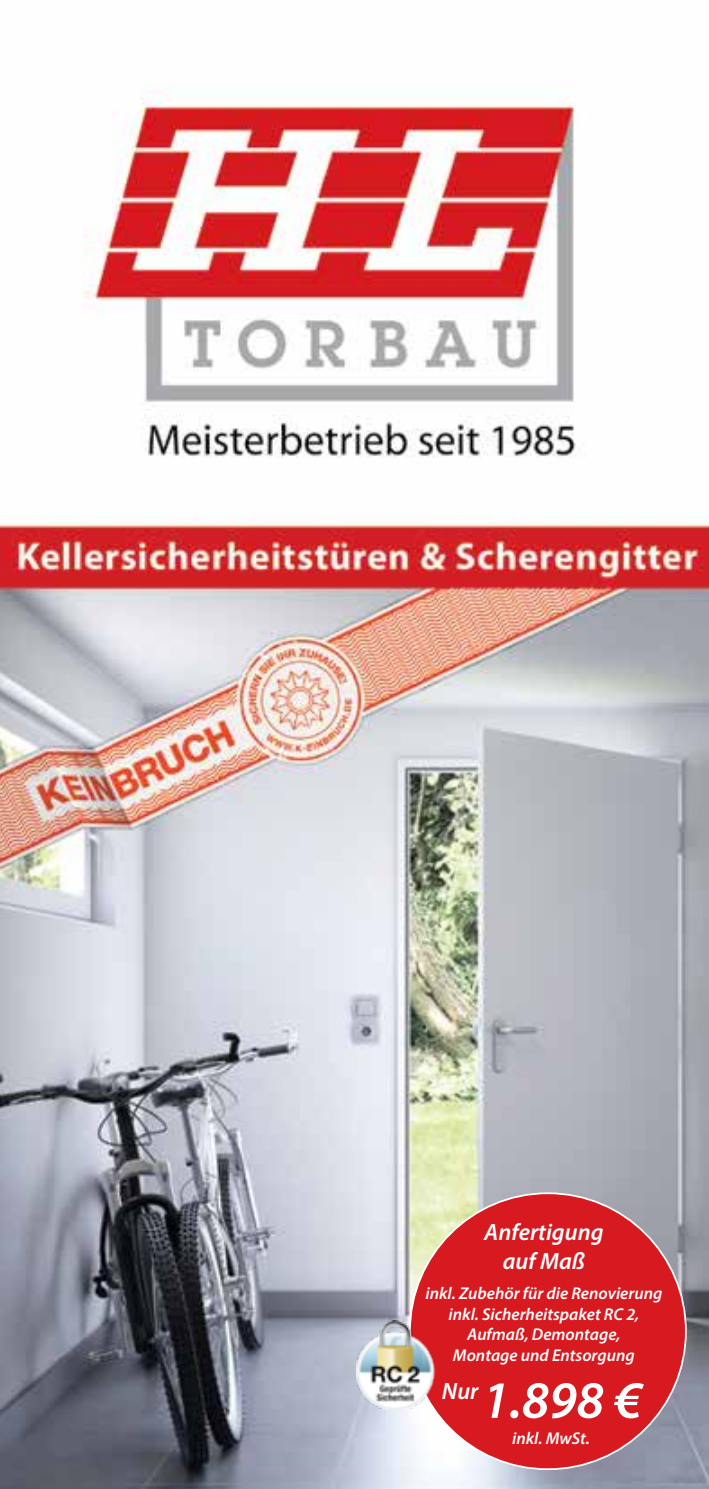
<style>
.page{position:relative;width:709px;height:1489px;background:#fff}
.page>*{position:absolute;margin:0;border:0;box-sizing:border-box;transform-origin:0 0}
.t1{font:italic 600 52.75px "Myriad Pro";color:#fff}
.t2{font:italic 600 23.75px/28.2px "Myriad Pro";color:#fff;text-align:center}
.t3{font:italic 600 17px/20.5px "Myriad Pro";color:#fff;text-align:center}
</style>
<div class="page">
<img style="left:0;top:86px;width:709px;height:1402px">
<div style="left:410px;top:1193px;width:276px;height:275px;background:#d71920;border-radius:50%"></div>
<img style="left:357px;top:1320px;width:79px;height:89px">
<h2 class="t2" style="left:484px;top:1217px;width:121px">Anfertigung auf Maß</h2>
<p class="t3" style="left:425px;top:1282px;width:238px">inkl. Zubehör für die Renovierung inkl. Sicherheitspaket RC 2,<br>Aufmaß, Demontage,<br>Montage und Entsorgung</p>
<h2 class="t2" style="left:442px;top:1375px;width:38px">Nur</h2>
<h1 class="t1" style="left:482px;top:1366px;width:160px">1.898 €</h1>
<p class="t3" style="left:512px;top:1427px;width:79px">inkl. MwSt.</p>
</div>
